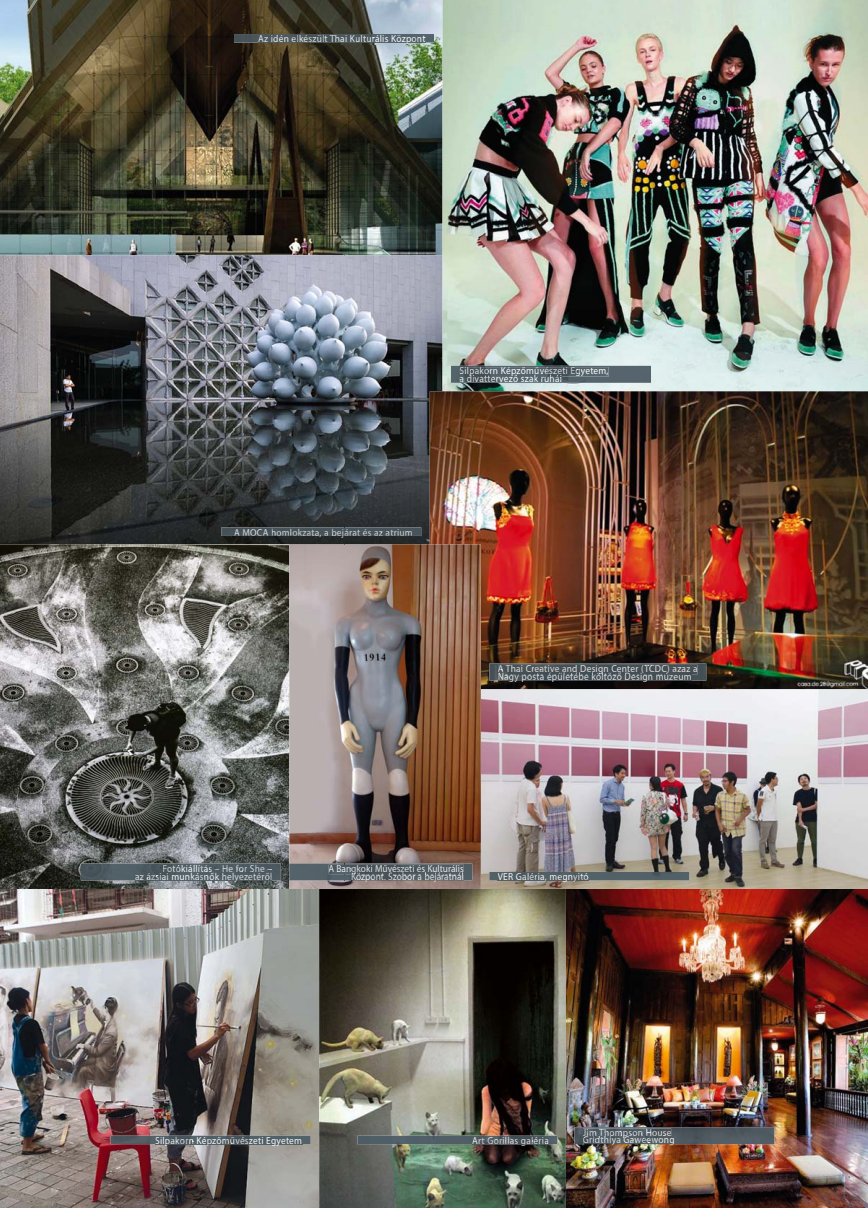
<style>
.page{position:relative;width:868px;height:1208px;background:#fff}
.page>*{position:absolute;margin:0;border:0;box-sizing:border-box;transform-origin:0 0}
.t1{font:10.2px/7.5px "Myriad Pro";letter-spacing:.025em;color:#e0ddde;scale:.92 1}
.t2{font:10.2px/7.5px "Myriad Pro";color:#f4f1f0;text-align:right;scale:.92 1}
.t3{font:10.2px/7.5px "Myriad Pro";letter-spacing:.025em;color:#fbfdfd;scale:.92 1}
.t4{font:10.2px/7.5px "Myriad Pro";letter-spacing:.025em;color:#edeced;text-align:right;scale:.92 1}
.t5{font:10.2px "Myriad Pro";letter-spacing:.025em;color:#e6e3df;scale:.92 1}
.t6{font:10.2px "Myriad Pro";letter-spacing:.025em;color:#e6e5e6;scale:.92 1}
.t7{font:10.2px/7.5px "Myriad Pro";letter-spacing:.025em;color:#e8e3e3;scale:.92 1}
.t8{font:10.2px "Myriad Pro";letter-spacing:.025em;color:#f8f7f6;scale:.92 1}
.t9{font:10.2px "Myriad Pro";letter-spacing:.025em;color:#f8f6f4;scale:.92 1}
.t10{font:10.2px "Myriad Pro";letter-spacing:.025em;color:#eeedeb;scale:.92 1}
.t11{font:10.2px "Myriad Pro";color:#dfdee0;scale:.92 1}
.t12{font:10.2px "Myriad Pro";color:#dcdbde;scale:.92 1}
.t13{font:10.2px "Myriad Pro";color:#dcdadd;scale:.92 1}
.t14{font:10.2px "Myriad Pro";color:#e5dfdd;scale:.92 1}
.t15{font:10.2px "Myriad Pro";color:#eeecec;scale:.92 1}
.t16{font:10.2px "Myriad Pro";color:#e7e4e6;scale:.92 1}
.s1{color:#ece9e4}
.s2{color:#f0ede8}
.s3{color:#f1eee9}
.s4{color:#e6e4e0}
.s5{color:#e6e4e1}
.s6{color:#ebeae8}
.s7{color:#e8e7e6}
.s8{color:#eae9e7}
.s9{color:#e8e7e4}
.s10{color:#eeeded}
.s11{color:#f9fafc}
.s12{color:#f9fbfc}
.s13{color:#f9fafb}
.s14{color:#fbfcfd}
.s15{color:#f3f6f6}
.s16{color:#e9ebeb}
.s17{color:#edf1ef}
.s18{color:#dddcde}
.s19{color:#eeefef}
.s20{color:#fafcfc}
.s21{color:#f9fafa}
.s22{color:#f1f8f5}
.s23{color:#ebecec}
.s24{color:#dfdfe1}
.s25{color:#e3e2e4}
.s26{color:#fdfefe}
.s27{color:#f1f7f4}
.s28{color:#ddddde}
.s29{color:#dcdbdd}
.s30{color:#f9fbfb}
.s31{color:#e2e1e3}
.s32{color:#e3e2e2}
.s33{color:#e4e3e4}
.s34{color:#e5e4e5}
.s35{color:#e5e5e6}
.s36{color:#e7e6e6}
.s37{color:#e5e4e6}
.s38{color:#e8e3df}
.s39{color:#e3dfde}
.s40{color:#efe7e0}
.s41{color:#f0e8e1}
.s42{color:#f8f0e9}
.s43{color:#e5e1de}
.s44{color:#e4e0de}
.s45{color:#e2dfde}
.s46{color:#e0dcde}
.s47{color:#e1ddde}
.s48{color:#f7f1e9}
.s49{color:#e6e0de}
.s50{color:#e2dddd}
.s51{color:#e7e0de}
.s52{color:#e7e2df}
.s53{color:#eeeae3}
.s54{color:#e2dfe0}
.s55{color:#dfddde}
.s56{color:#dedcdd}
.s57{color:#dcdbde}
.s58{color:#dddbde}
.s59{color:#e0dede}
.s60{color:#e3e0df}
.s61{color:#dfdcde}
.s62{color:#edecec}
.s63{color:#ecebec}
.s64{color:#efeeef}
.s65{color:#f9f9fa}
.s66{color:#ececec}
.s67{color:#ededed}
.s68{color:#ebeaeb}
.s69{color:#f5f5f6}
.s70{color:#e1dfe0}
.s71{color:#ecebeb}
.s72{color:#f8f8f9}
.s73{color:#f4f5f5}
.s74{color:#f9f8f9}
.s75{color:#eae8ea}
.s76{color:#dfdcdf}
.s77{color:#e4e1e1}
.s78{color:#e3e0e1}
.s79{color:#f3f2f3}
.s80{color:#f1eded}
.s81{color:#f2eeed}
.s82{color:#f2eeec}
.s83{color:#e7e4e6}
.s84{color:#e0dde0}
.s85{color:#f0eded}
.s86{color:#f7f5f4}
.s87{color:#eeeced}
.s88{color:#e6e2e3}
.s89{color:#efecec}
.s90{color:#f4f2f1}
.s91{color:#f8f7f7}
.s92{color:#f8f8f7}
.s93{color:#f0efed}
.s94{color:#f7f6f4}
.s95{color:#f8f6f5}
.s96{color:#f8f7f5}
.s97{color:#f7f6f6}
.s98{color:#eae8eb}
.s99{color:#e5e4e7}
.s100{color:#fcfcfd}
.s101{color:#f6f5f5}
.s102{color:#f9f8f8}
.s103{color:#e4e3e5}
.s104{color:#ebe9e8}
.s105{color:#f8f8f8}
.s106{color:#f7f7f6}
.s107{color:#f7f7f7}
.s108{color:#f7f6f5}
.s109{color:#fdf6f1}
.s110{color:#f6f0ed}
.s111{color:#faf3f1}
.s112{color:#e2dbdb}
.s113{color:#dbd7da}
.s114{color:#dcd7db}
.s115{color:#e0dfe0}
.s116{color:#e3e3e0}
.s117{color:#eeeeec}
.s118{color:#e1dede}
.s119{color:#eeedeb}
.s120{color:#fcfdfb}
.s121{color:#e2dedd}
.s122{color:#efebe9}
.s123{color:#fbf9f6}
.s124{color:#fbfbf9}
.s125{color:#f1f4ef}
.s126{color:#eeefea}
.s127{color:#f8f0eb}
.s128{color:#f9f0e9}
</style>
<div class="page">
<img style="left:0;top:0;width:442px;height:544px">
<img style="left:442px;top:0;width:425px;height:391px">
<img style="left:0;top:889px;width:867px;height:319px">
<img style="left:480px;top:689px;width:387px;height:200px">
<img style="left:0;top:544px;width:480px;height:345px">
<img style="left:429px;top:391px;width:438px;height:298px">
<img style="left:234px;top:34px;width:200px;height:9px">
<img style="left:258px;top:35px;width:167px;height:9px">
<img style="left:451px;top:366px;width:200px;height:17px">
<img style="left:460px;top:367px;width:148px;height:10px">
<img style="left:460px;top:377px;width:101px;height:5px">
<img style="left:460px;top:375px;width:101px;height:2px">
<img style="left:470px;top:375px;width:54px;height:2px">
<img style="left:489px;top:663px;width:217px;height:17px">
<img style="left:498px;top:665px;width:199px;height:9px">
<img style="left:498px;top:672px;width:193px;height:10px">
<img style="left:498px;top:672px;width:59px;height:2px">
<img style="left:489px;top:872px;width:200px;height:8px">
<img style="left:498px;top:872px;width:90px;height:10px">
<img style="left:574px;top:1127px;width:200px;height:17px">
<img style="left:583px;top:1128px;width:88px;height:8px">
<img style="left:583px;top:1136px;width:91px;height:9px">
<img style="left:583px;top:1136px;width:46px;height:1px">
<img style="left:111px;top:1135px;width:199px;height:9px">
<img style="left:156px;top:1136px;width:146px;height:10px">
<img style="left:357px;top:1135px;width:200px;height:9px">
<img style="left:472px;top:1136px;width:76px;height:9px">
<img style="left:289px;top:863px;width:183px;height:17px">
<img style="left:329px;top:864px;width:134px;height:10px">
<img style="left:352px;top:874px;width:111px;height:7px">
<img style="left:415px;top:872px;width:48px;height:2px">
<img style="left:352px;top:872px;width:63px;height:2px">
<img style="left:221px;top:527px;width:200px;height:9px">
<img style="left:234px;top:528px;width:178px;height:9px">
<img style="left:81px;top:863px;width:200px;height:17px">
<img style="left:163px;top:864px;width:109px;height:8px">
<img style="left:135px;top:872px;width:136px;height:9px">
<p class="t5" style="left:258px;top:35px;width:183px"><span class="s1">Az</span> <span class="s2">idé</span><span class="s3">n e</span>lkészü<span class="s4">lt</span> <span class="s5">Th</span><span class="s6">a</span><span class="s7">i K</span><span class="s8">u</span><span class="s9">lt</span><span class="s10">ur</span><span class="s11">ális</span> <span class="s12">Kö</span><span class="s13">zpo</span><span class="s14">nt</span></p>
<p class="t3" style="left:459px;top:368px;width:163px"><span class="s15">S</span><span class="s16">il</span> <span class="s17">a</span><span class="s18">ko</span><span class="s19">r</span><span class="s20">n Ké</span> ző<span class="s21">műv</span><span class="s22">és</span><span class="s23">z</span><span class="s24">eti</span> <span class="s25">Eg</span>yet<span class="s26">em, </span><span class="s27">a</span> <span class="s28">d</span><span class="s29">iva</span><span class="s18">tte</span>rvező szak r<span class="s30">uhá</span><span class="s31">i</span></p>
<p class="t11" style="left:469px;top:367px;width:7px">p</p>
<p class="t3" style="left:511px;top:368px;width:7px">p</p>
<p class="t6" style="left:234px;top:528px;width:196px"><span class="s32">A MOCA</span> <span class="s33">ho</span><span class="s34">mlo</span>kzata, <span class="s35">a</span> <span class="s36">bej</span>ára<span class="s35">t é</span><span class="s36">s a</span><span class="s37">z a</span>tri<span class="s37">um</span></p>
<p class="t1" style="left:497px;top:665px;width:218px"><span class="s38">A T</span><span class="s39">hai</span> <span class="s40">Cr</span><span class="s41">eat</span><span class="s42">ive</span> <span class="s43">an</span><span class="s44">d D</span><span class="s45">esi</span> <span class="s39">n</span> <span class="s46">Cen</span>ter <span class="s47">T</span><span class="s48">C</span><span class="s49">DC</span> <span class="s50">a</span><span class="s51">zaz</span> <span class="s52">a<br></span><span class="s53">Nag</span><span class="s54">y p</span><span class="s55">ost</span><span class="s56">a é</span><span class="s57">p</span><span class="s58">ül</span><span class="s59">eté</span><span class="s56">be</span> <span class="s57">költöz</span><span class="s60">ő D</span><span class="s47">esi</span><span class="s61">gn</span> múzeum</p>
<p class="t12" style="left:598px;top:665px;width:7px">g</p>
<p class="t13" style="left:641px;top:665px;width:4px">(</p>
<p class="t14" style="left:667px;top:665px;width:4px">)</p>
<p class="t4" style="left:135px;top:865px;width:151px"><span class="s62">Fot</span><span class="s63">óki</span><span class="s64">áll</span><span class="s65">ítá</span>s – <span class="s66">He</span> <span class="s67">fo</span>r S<span class="s66">he</span> <span class="s68">–<br></span><span class="s69">az</span> <span class="s70">ázs</span><span class="s10">iai</span> <span class="s71">mu</span><span class="s72">nká</span><span class="s65">snő</span>k helyezetér<span class="s73">ől</span></p>
<p class="t2" style="left:328px;top:865px;width:148px"><span class="s74">A B</span><span class="s75">an</span> <span class="s76">kok</span><span class="s77">i M</span><span class="s78">űvésze</span><span class="s79">ti</span> <span class="s80">és</span> <span class="s81">Kul</span><span class="s82">turális<br></span><span class="s83">K</span><span class="s84">ö</span><span class="s85">z</span><span class="s86">p</span><span class="s87">on</span><span class="s88">t.</span> <span class="s54">Szo</span><span class="s89">b</span><span class="s90">o</span><span class="s86">r</span> <span class="s90">a</span> bejáratnál</p>
<p class="t16" style="left:351px;top:864px;width:7px">g</p>
<p class="t9" style="left:497px;top:872px;width:100px">VER <span class="s91">Ga</span><span class="s92">lér</span><span class="s93">ia</span><span class="s94">,</span> <span class="s86">me</span><span class="s94">g y</span><span class="s95">n</span> <span class="s96">itó</span></p>
<p class="t8" style="left:155px;top:1136px;width:161px">Sil<span class="s97">p</span><span class="s98">ak</span><span class="s99">orn</span> <span class="s100">Ké</span><span class="s97">p</span><span class="s101">ző</span><span class="s102">m</span><span class="s103">űv</span><span class="s104">ész</span><span class="s105">eti</span> <span class="s106">E</span><span class="s107">gy</span><span class="s108">et</span><span class="s94">em</span></p>
<p class="t10" style="left:472px;top:1136px;width:85px">Art <span class="s109">Go</span><span class="s110">ril</span><span class="s111">la</span><span class="s112">s</span> <span class="s113">ga</span><span class="s114">l</span><span class="s115">ér</span><span class="s116">i</span><span class="s117">a</span></p>
<p class="t7" style="left:583px;top:1129px;width:101px">Jim <span class="s72">Th</span><span class="s118">om</span> <span class="s119">son</span> <span class="s120">Ho</span><span class="s121">use<br></span>Gri<span class="s76">dth</span><span class="s122">iya</span> <span class="s123">Ga</span><span class="s124">wee</span><span class="s125">w</span><span class="s126">o</span><span class="s127">n</span><span class="s128">g</span></p>
<p class="t15" style="left:622px;top:1128px;width:7px">p</p>
</div>
